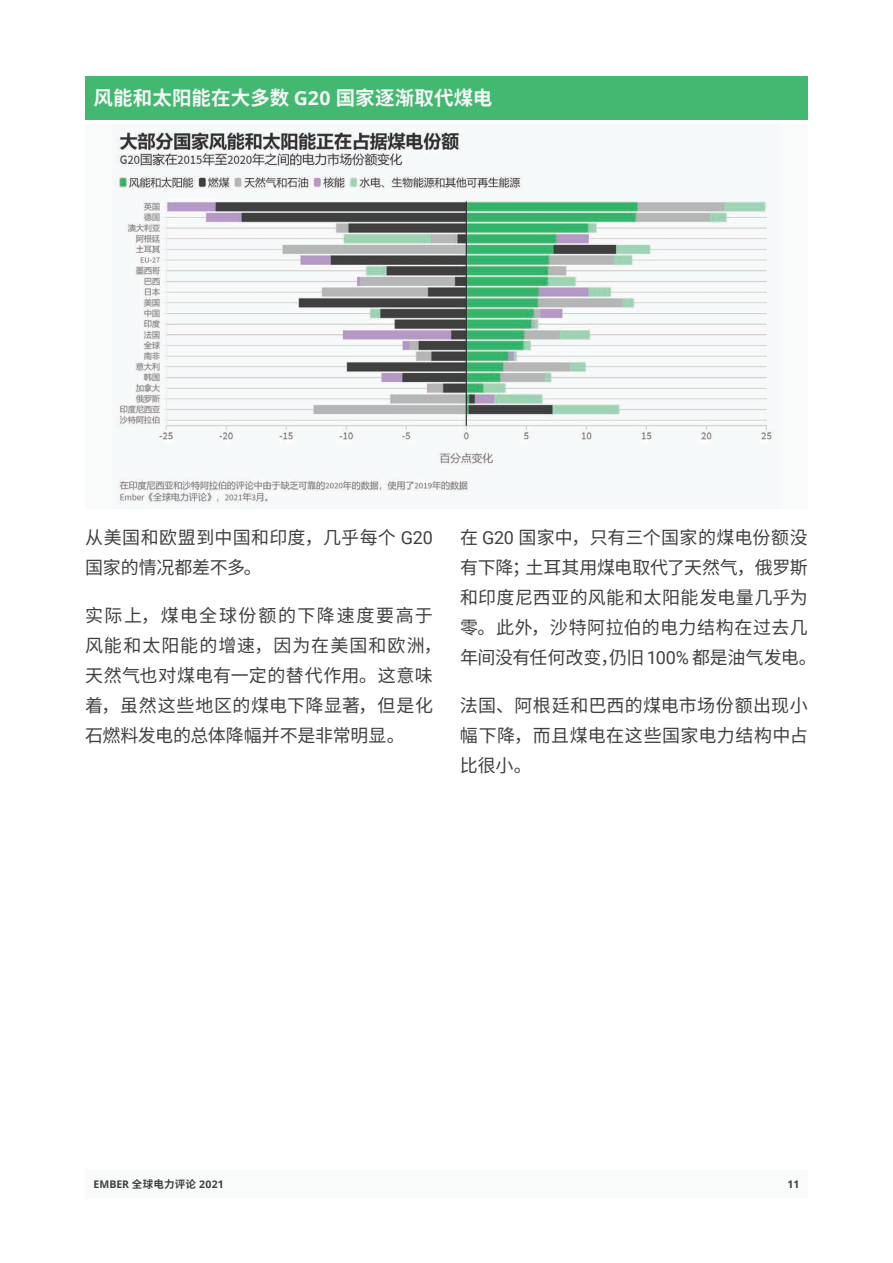
<style>
.page{position:relative;width:893px;height:1263px;background:#fff}
.page>*{position:absolute;margin:0;border:0;box-sizing:border-box;transform-origin:0 0}
.t1{font:700 19.5px "Source Han Sans SC";letter-spacing:.005em;color:#f5f7f7}
.t2{font:18px/30px "Source Han Sans SC";letter-spacing:.02em;color:#404040}
.t3{font:18px/30px "Source Han Sans SC";letter-spacing:.04em;color:#404040}
.t4{font:700 10.5px "Open Sans";color:#404040}
.s1{font-family:"Open Sans"}
.s2{font-family:"Roboto"}
.s3{font-family:"Source Han Sans SC"}
</style>
<div class="page">
<div style="left:85px;top:1169px;width:723px;height:30px;background:#f9fafa"></div>
<div style="left:85px;top:77px;width:723px;height:43px;background:#43b870"></div>
<div style="left:85px;top:124px;width:723px;height:385px;background:#f9fafa"></div>
<img style="left:113px;top:132px;width:660px;height:372px">
<p class="t1" style="left:94px;top:87px;width:400px">风能和太阳能在大多数 <span class="s1">G20</span> 国家逐渐取代煤电</p>
<p class="t2" style="left:85px;top:523px;width:349px">从美国和欧盟到中国和印度，几乎每个 <span class="s2">G20</span>国家的情况都差不多。</p>
<p class="t3" style="left:85px;top:601px;width:358px">实际上，煤电全球份额的下降速度要高于风能和太阳能的增速，因为在美国和欧洲，天然气也对煤电有一定的替代作用。这意味着，虽然这些地区的煤电下降显著，但是化石燃料发电的总体降幅并不是非常明显。</p>
<p class="t2" style="left:460px;top:523px;width:358px">在 <span class="s2">G20</span> 国家中，只有三个国家的煤电份额没有下降；土耳其用煤电取代了天然气，俄罗斯和印度尼西亚的风能和太阳能发电量几乎为零。此外，沙特阿拉伯的电力结构在过去几年间没有任何改变，仍旧<span class="s2">100%</span> 都是油气发电。</p>
<p class="t2" style="left:460px;top:691px;width:349px;text-align:justify">法国、阿根廷和巴西的煤电市场份额出现小幅下降，而且煤电在这些国家电力结构中占比很小。</p>
<p class="t4" style="left:94px;top:1176px;width:132px">EMBER <span class="s3">全球电力评论</span> 2021</p>
<p class="t4" style="left:787px;top:1177px;width:13px">11</p>
</div>
